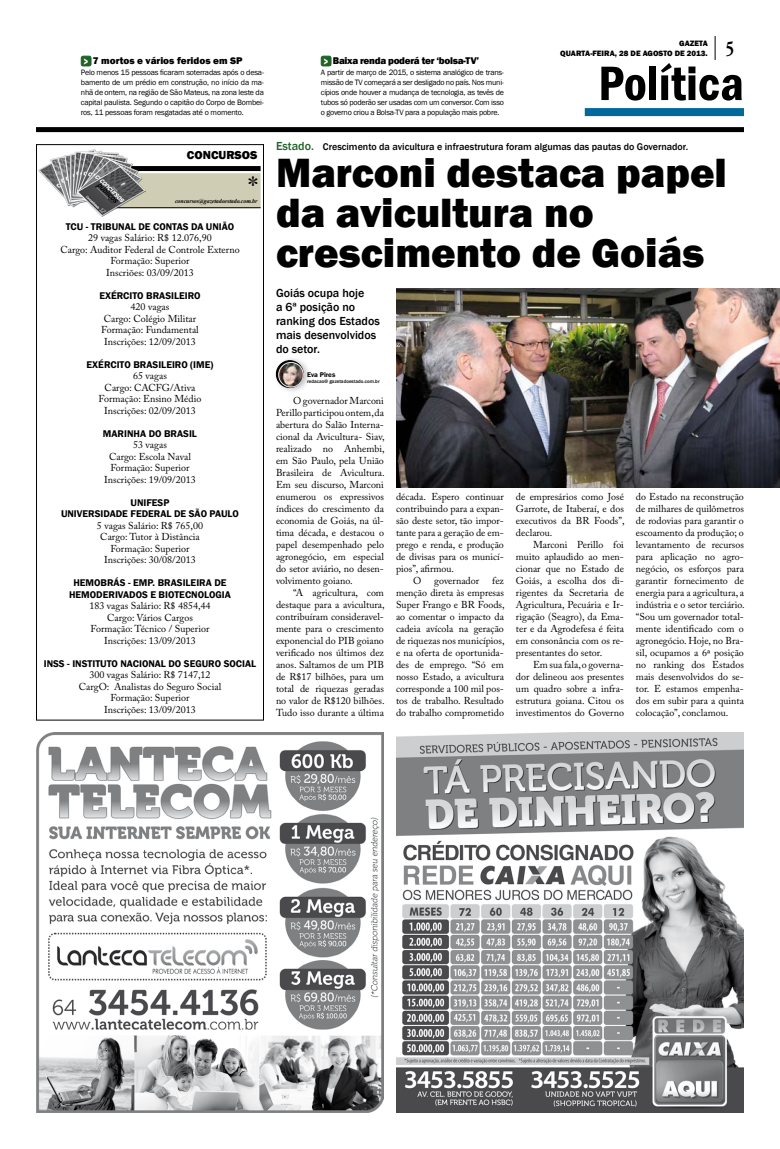
<style>
.page{position:relative;width:780px;height:1149px;background:#fff}
.page>*{position:absolute;margin:0;border:0;box-sizing:border-box;transform-origin:0 0}
.t1{font:600 condensed 50px "Franklin Gothic";color:#000}
.t2{font:800 42px/40px "Franklin Gothic";color:#000}
.t3{font:30px "Adobe Caslon Pro";color:#000}
.t4{font:700 20.8px "Adobe Garamond Pro";color:#000;scale:.77 1}
.t5{font:500 12px/14px "Franklin Gothic";color:#000}
.t6{font:800 12px "Franklin Gothic";color:#000}
.t7{font:10px/12px "Adobe Caslon Pro";color:#000;text-align:center}
.t8{font:600 10px/11.5px "Franklin Gothic";color:#000;text-align:center}
.t9{font:500 10px "Franklin Gothic";color:#000}
.t10{font:800 10px "Franklin Gothic";letter-spacing:-.015em;color:#000}
.t11{font:8px/10px "Franklin Gothic";letter-spacing:-.03em;color:#000;text-align:justify}
.t12{font:800 8px/10px "Franklin Gothic";color:#000;text-align:right}
.t13{font:600 7px "Franklin Gothic";color:#000}
.t14{font:italic 700 6px "Times New Roman";letter-spacing:-.02em;color:#000}
.t15{font:500 5px "Franklin Gothic";color:#000}
.s1{font-family:"Arial";font-weight:900;color:#fff}
.s2{font-size:12px;color:#1f6327}
</style>
<div class="page">
<div style="left:273px;top:355px;width:43px;height:44px;background:#000;opacity:.25"></div>
<svg style="left:276px;top:360px;width:27px;height:27px"></svg>
<div style="left:276px;top:360px;width:27px;height:28px;border:1px solid #000;border-radius:50%"></div>
<img style="left:278px;top:362px;width:25px;height:25px;border-radius:12px">
<div style="left:278px;top:362px;width:25px;height:25px;border:1px solid #e3e4e5;border-radius:50%"></div>
<img style="left:396px;top:732px;width:348px;height:380px">
<div style="left:36px;top:144px;width:228px;height:576px;border:1px solid #000"></div>
<div style="left:99px;top:166px;width:161px;height:5px;background:#000"></div>
<div style="left:99px;top:173px;width:161px;height:35px;background:#d0cdb5;border:1px solid #d0cdb5"></div>
<hr style="left:99px;top:207px;width:161px;height:1px;background:#000">
<img style="left:37px;top:148px;width:108px;height:69px">
<svg style="left:714px;top:36px;width:1px;height:24px"></svg>
<div style="left:584px;top:108px;width:160px;height:8px;background:#00699b"></div>
<div style="left:36px;top:127px;width:708px;height:5px;background:#000"></div>
<div style="left:81px;top:56px;width:10px;height:10px;background:#1f6327;border-radius:2px"></div>
<div style="left:81px;top:56px;width:10px;height:10px;border:1px solid #1f6327;border-radius:2px"></div>
<div style="left:321px;top:56px;width:10px;height:10px;background:#1f6327;border-radius:2px"></div>
<div style="left:321px;top:56px;width:10px;height:10px;border:1px solid #1f6327;border-radius:2px"></div>
<img style="left:36px;top:732px;width:348px;height:380px">
<img style="left:396px;top:288px;width:384px;height:199px">
<p class="t10" style="left:84px;top:55px;width:160px"><span class="s1">&gt;</span> 7 mortos e vários feridos em SP</p>
<p class="t11" style="left:81px;top:67px;width:185px">Pelo menos 15 pessoas ficaram soterradas após o desa&shy;bamento de um prédio em construção, no início da ma&shy;nhã de ontem, na região de São Mateus, na zona leste da capital paulista. Segundo o capitão do Corpo de Bombei&shy;ros, 11 pessoas foram resgatadas até o momento.</p>
<p class="t6" style="left:187px;top:148px;width:72px">CONCURSOS</p>
<p class="t14" style="left:175px;top:197px;width:84px">concursos@gazetadoestado.com.br</p>
<h3 class="t3" style="left:248px;top:170px;width:11px">*</h3>
<p class="t8" style="left:66px;top:220px;width:170px">TCU - TRIBU NAL DE CONTAS DA UNIÃO</p>
<p class="t7" style="left:60px;top:232px;width:181px;line-height:11.5px">29 vagas Salário: R$ 12.076,90<br>Cargo: Auditor Federal de Controle Externo<br>Formação: Superior<br>Inscriões: 03/09/2013</p>
<p class="t8" style="left:99px;top:289px;width:103px">EXÉRCITO BRASILEIRO</p>
<p class="t7" style="left:101px;top:301px;width:99px;line-height:11.5px">420 vagas<br>Cargo: Colégio Militar<br>Formação: Fundamental<br>Inscrições: 12/09/2013</p>
<p class="t8" style="left:87px;top:358px;width:128px">EXÉRCITO BRASILEIRO (IME)</p>
<p class="t7" style="left:99px;top:370px;width:104px;line-height:11.5px">65 vagas<br>Cargo: CACFG/Ativa<br>Formação: Ensino Médio<br>Inscrições: 02/09/2013</p>
<p class="t8" style="left:103px;top:427px;width:95px">MARINHA DO BRASIL</p>
<p class="t7" style="left:104px;top:439px;width:93px;line-height:11.5px">53 vagas<br>Cargo: Escola Naval<br>Formação: Superior<br>Inscrições: 19/09/2013</p>
<p class="t8" style="left:61px;top:496px;width:179px">UNIFESP<br>UNIVERSIDADE FEDERAL DE SÃO PAU LO</p>
<p class="t7" style="left:97px;top:519px;width:108px;line-height:11.5px">5 vagas Salário: R$ 765,00<br>Cargo: Tutor à Distância<br>Formação: Superior<br>Inscrições: 30/08/2013</p>
<p class="t8" style="left:73px;top:577px;width:68px">HEMOBRÁS - EMP</p>
<p class="t8" style="left:69px;top:577px;width:163px;text-align:left;text-indent:84px">. BRASILEIRA DE<br>HEMODERIVADOS E BIOTECNOLOGIA</p>
<p class="t7" style="left:89px;top:600px;width:123px;line-height:11.5px">183 vagas Salário: R$ 4854,44<br>Cargo: Vários Cargos<br>Formação: Técnico / Superior<br>Inscrições: 13/09/2013</p>
<p class="t8" style="left:44px;top:657px;width:6px">INSS</p>
<p class="t8" style="left:67px;top:657px;width:61px">- INSTITUTO NAC</p>
<p class="t8" style="left:139px;top:657px;width:118px">IONAL DO SEGURO SOCIAL</p>
<p class="t7" style="left:79px;top:669px;width:144px;line-height:11.5px">300 vagas Salário: R$ 7147,12<br>CargO: Analistas do Seguro Social<br>Formação: Superior<br>Inscrições: 13/09/2013</p>
<p class="t10" style="left:324px;top:55px;width:157px"><span class="s1">&gt;</span> Baixa renda poderá ter ‘bolsa-TV’</p>
<p class="t11" style="left:321px;top:67px;width:185px">A partir de março de 2015, o sistema analógico de trans&shy;missão de TV começará a ser desligado no país. Nos muni&shy;cípios onde houver a mudança de tecnologia, as tevês de tubos só poderão ser usadas com um conversor. Com isso o governo criou a Bolsa-TV para a população mais pobre.</p>
<p class="t12" style="left:560px;top:38px;width:149px">GAZETA<br>QUARTA-FEIRA, 28 DE AGOSTO DE 2013.</p>
<h1 class="t1" style="left:598px;top:50px;width:147px">Política</h1>
<h3 class="t4" style="left:725px;top:36px;width:12px">5</h3>
<p class="t9" style="left:276px;top:141px;width:414px"><span class="s2">Estado.</span> Crescimento da avicultura e infraestrutura foram algumas das pautas do Governador.</p>
<h2 class="t2" style="left:276px;top:153px;width:452px">Marconi destaca papel da avicultura no crescimento de Goiás</h2>
<p class="t5" style="left:276px;top:286px;width:105px">Goiás ocupa hoje<br>a 6ª posição no ranking dos Estados mais desenvolvidos do setor.</p>
<p class="t13" style="left:307px;top:371px;width:30px">EVA PIRES</p>
<p class="t15" style="left:307px;top:378px;width:74px">redacao@ gazetadoestado.com.br</p>
<p class="t7" style="left:276px;top:394px;width:110px;text-align:justify;text-indent:17px">O governador Marconi Perillo participou ontem, da abertura do Salão Interna&shy;cional da Avicultura- Siav, realizado no Anhembi, em São Paulo, pela União Brasileira de Avicultura.<br>Em seu discurso, Marconi enumerou os expressivos índices do crescimento da economia de Goiás, na úl&shy;tima década, e destacou o papel desempenhado pelo agronegócio, em especial do setor aviário, no desen&shy;volvimento goiano.</p>
<p class="t7" style="left:276px;top:586px;width:110px;text-align:justify;text-indent:17px">“A agricultura, com destaque para a avicultura, contribuíram consideravel&shy;mente para o crescimento exponencial do PIB goiano verificado nos últimos dez anos. Saltamos de um PIB de R$17 bilhões, para um total de riquezas geradas no valor de R$120 bilhões.<br>Tudo isso durante a última</p>
<p class="t7" style="left:396px;top:490px;width:109px">década. Espero continuar</p>
<p class="t7" style="left:396px;top:502px;width:109px">contribuindo para a expan-</p>
<p class="t7" style="left:396px;top:514px;width:109px">são deste setor, tão impor-</p>
<p class="t7" style="left:396px;top:526px;width:109px">tante para a geração de em-</p>
<p class="t7" style="left:396px;top:538px;width:109px">prego e renda, e produção</p>
<p class="t7" style="left:396px;top:550px;width:109px">de divisas para os municí-</p>
<p class="t7" style="left:396px;top:562px;width:60px">pios”, afirmou.</p>
<p class="t7" style="left:413px;top:574px;width:10px">O</p>
<p class="t7" style="left:434px;top:574px;width:46px">governador</p>
<p class="t7" style="left:396px;top:574px;width:110px;text-align:justify;text-indent:96px">fez menção direta às empresas Super Frango e BR Foods, ao comentar o impacto da cadeia avícola na geração de riquezas nos municípios, e na oferta de oportunida&shy;des de emprego. “Só em nosso Estado, a avicultura corresponde a 100 mil pos&shy;tos de trabalho. Resultado do trabalho comprometido</p>
<p class="t7" style="left:516px;top:490px;width:110px;text-align:justify">de empresários como José Garrote, de Itaberaí, e dos executivos da BR Foods”, declarou.</p>
<p class="t7" style="left:516px;top:538px;width:109px;text-align:justify;text-indent:17px">Marconi Perillo foi muito aplaudido ao men&shy;cionar que no Estado de Goiás, a escolha dos di&shy;rigentes da Secretaria de Agricultura, Pecuária e Ir&shy;rigação (Seagro), da Ema&shy;ter e da Agrodefesa é feita em consonância com os re&shy;presentantes do setor.</p>
<p class="t7" style="left:516px;top:658px;width:109px;text-align:justify;text-indent:17px">Em sua fala, o governa&shy;dor delineou aos presentes um quadro sobre a infra&shy;estrutura goiana. Citou os investimentos do Governo</p>
<p class="t7" style="left:636px;top:490px;width:110px;text-align:justify">do Estado na reconstrução de milhares de quilômetros de rodovias para garantir o escoamento da produção; o levantamento de recursos para aplicação no agro&shy;negócio, os esforços para garantir fornecimento de energia para a agricultura, a indústria e o setor terciário. “Sou um governador total&shy;mente identificado com o agronegócio. Hoje, no Bra&shy;sil, ocupamos a 6ª posição no ranking dos Estados mais desenvolvidos do se&shy;tor. E estamos empenha&shy;dos em subir para a quinta colocação”, conclamou.</p>
</div>
